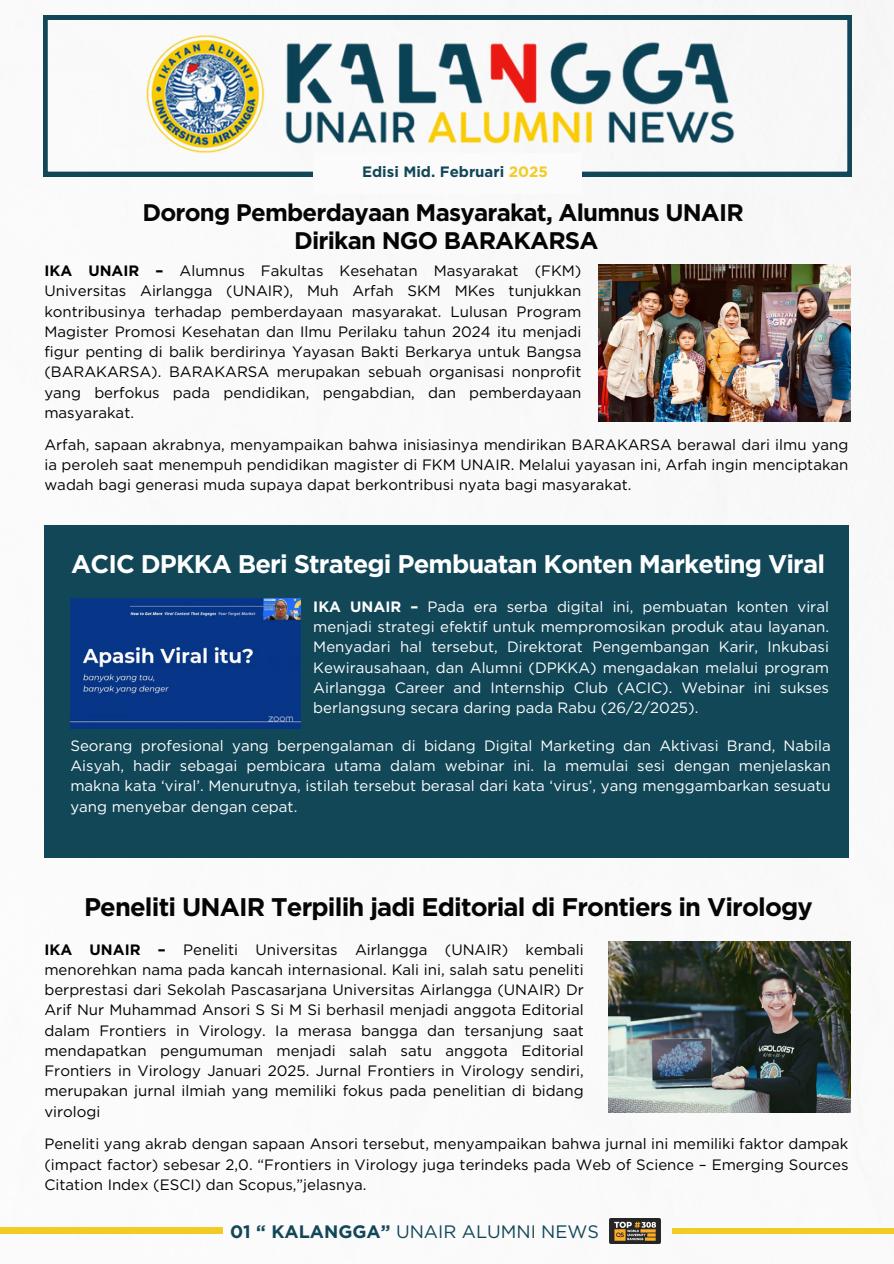
<style>
.page{position:relative;width:894px;height:1264px;background:#fff}
.page>*{position:absolute;margin:0;border:0;box-sizing:border-box;transform-origin:0 0}
.t1{font:700 25.5px "Gotham";letter-spacing:-.035em;color:#050505}
.t2{font:700 25.5px "Gotham";letter-spacing:-.035em;color:#fff}
.t3{font:700 24px/28.2px "Gotham";letter-spacing:-.035em;color:#050505;text-align:center}
.t4{font:18px "Gotham";color:#124758}
.t5{font:15px/20.2px "Gotham";color:#000;text-align:justify}
.t6{font:15px/20.2px "Gotham";color:#fff;text-align:justify}
.t7{font:700 15px "Gotham";color:#124758}
.s1{color:#f2cc24}
.s2{font-weight:700}
</style>
<div class="page">
<div style="left:44px;top:525px;width:805px;height:332px;background:#124758"></div>
<svg style="left:43px;top:16px;width:808px;height:160px"></svg>
<img style="left:116px;top:0;width:658px;height:195px">
<div style="left:313px;top:153px;width:268px;height:40px;background:#fbfbfb"></div>
<div style="left:672px;top:1228px;width:221px;height:6px;background:#f2cc24"></div>
<div style="left:0;top:1227px;width:223px;height:7px;background:#f2cc24"></div>
<img style="left:609px;top:1218px;width:51px;height:25px">
<img style="left:598px;top:264px;width:252px;height:158px">
<img style="left:70px;top:599px;width:230px;height:129px">
<img style="left:608px;top:941px;width:242px;height:171px">
<p class="t7" style="left:362px;top:162px;width:187px">Edisi Mid. Februari <span class="s1">2025</span></p>
<p class="t3" style="left:142px;top:198px;width:602px">Dorong Pemberdayaan Masyarakat, Alumnus UNAIR<br>Dirikan NGO BARAKARSA</p>
<h3 class="t5" style="left:44px;top:260px;width:538px"><span class="s2">IKA UNAIR –</span> Alumnus Fakultas Kesehatan Masyarakat (FKM)<br>Universitas Airlangga (UNAIR), Muh Arfah SKM MKes tunjukkan kontribusinya terhadap pemberdayaan masyarakat. Lulusan Program Magister Promosi Kesehatan dan Ilmu Perilaku tahun 2024 itu menjadi figur penting di balik berdirinya Yayasan Bakti Berkarya untuk Bangsa (BARAKARSA). BARAKARSA merupakan sebuah organisasi nonprofit yang berfokus pada pendidikan, pengabdian, dan pemberdayaan masyarakat.</h3>
<p class="t5" style="left:44px;top:434px;width:805px">Arfah, sapaan akrabnya, menyampaikan bahwa inisiasinya mendirikan BARAKARSA berawal dari ilmu yang ia peroleh saat menempuh pendidikan magister di FKM UNAIR. Melalui yayasan ini, Arfah ingin menciptakan wadah bagi generasi muda supaya dapat berkontribusi nyata bagi masyarakat.</p>
<p class="t2" style="left:71px;top:548px;width:755px">ACIC DPKKA Beri Strategi Pembuatan Konten Marketing Viral</p>
<h1 class="t6" style="left:313px;top:596px;width:517px"><span class="s2">IKA UNAIR –</span> Pada era serba digital ini, pembuatan konten viral menjadi strategi efektif untuk mempromosikan produk atau layanan.<br>Menyadari hal tersebut, Direktorat Pengembangan Karir, Inkubasi Kewirausahaan, dan Alumni (DPKKA) mengadakan melalui program Airlangga Career and Internship Club (ACIC). Webinar ini sukses berlangsung secara daring pada Rabu (26/2/2025).</h1>
<h1 class="t6" style="left:70px;top:735px;width:761px">Seorang profesional yang berpengalaman di bidang Digital Marketing dan Aktivasi Brand, Nabila Aisyah, hadir sebagai pembicara utama dalam webinar ini. Ia memulai sesi dengan menjelaskan makna kata ‘viral’. Menurutnya, istilah tersebut berasal dari kata ‘virus’, yang menggambarkan sesuatu yang menyebar dengan cepat.</h1>
<p class="t1" style="left:84px;top:891px;width:730px">Peneliti UNAIR Terpilih jadi Editorial di Frontiers in Virology</p>
<p class="t5" style="left:44px;top:939px;width:541px"><span class="s2">IKA UNAIR –</span> Peneliti Universitas Airlangga (UNAIR) kembali menorehkan nama pada kancah internasional. Kali ini, salah satu peneliti berprestasi dari Sekolah Pascasarjana Universitas Airlangga (UNAIR) Dr Arif Nur Muhammad Ansori S Si M Si berhasil menjadi anggota Editorial dalam Frontiers in Virology. Ia merasa bangga dan tersanjung saat mendapatkan pengumuman menjadi salah satu anggota Editorial Frontiers in Virology Januari 2025. Jurnal Frontiers in Virology sendiri, merupakan jurnal ilmiah yang memiliki fokus pada penelitian di bidang virologi</p>
<p class="t5" style="left:44px;top:1133px;width:805px">Peneliti yang akrab dengan sapaan Ansori tersebut, menyampaikan bahwa jurnal ini memiliki faktor dampak (impact factor) sebesar 2,0. “Frontiers in Virology juga terindeks pada Web of Science – Emerging Sources Citation Index (ESCI) dan Scopus,”jelasnya.</p>
<p class="t4" style="left:230px;top:1220px;width:370px"><span class="s2">01 “ KALANGGA”</span> UNAIR ALUMNI NEWS</p>
</div>
